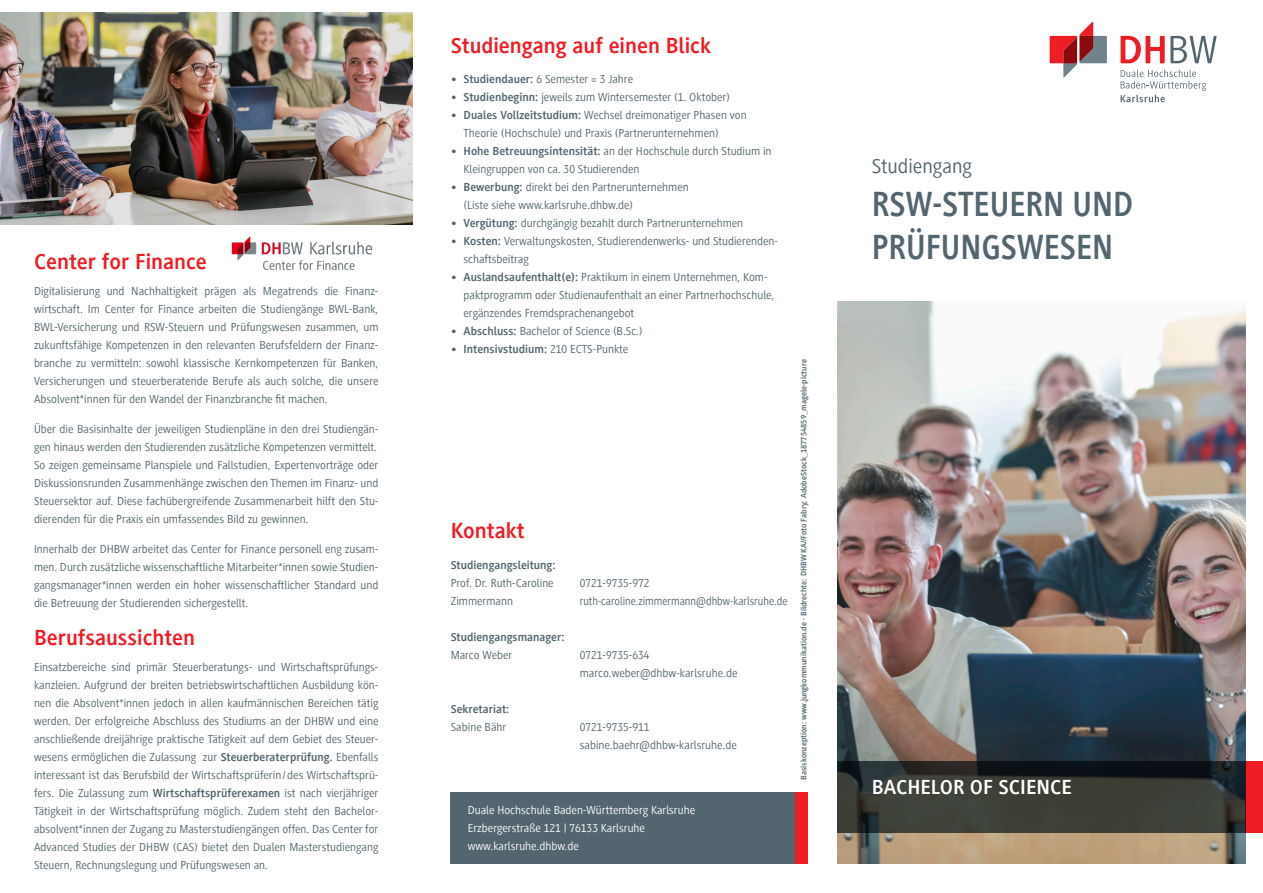
<style>
.page{position:relative;width:1263px;height:893px;background:#fff}
.page>*{position:absolute;margin:0;border:0;box-sizing:border-box;transform-origin:0 0}
.Titel_Studiengang{font:700 36px "Generis Sans Com";color:#53656e;scale:.9 1}
.Überschrift{font:700 22.5px "Generis Sans Com";color:#ee1d23}
.Titel_Bachelor_of{font:700 21px "Generis Sans Com";color:#fff}
.Titel_ganz_oben{font:21px "Generis Sans Com";color:#53656e}
.Fließtext{font:12px/18px "Generis Sans Com";color:#53656e;text-align:justify}
.Fließtext_Aufzählung{font:12px/18px "Generis Sans Com";color:#53656e}
.Rückseite_Adresse{font:12px "Generis Sans Com";color:#fff}
.Fließtext-2{font:700 12px "Generis Sans Com";color:#53656e}
.Fließtext-3{font:12px "Generis Sans Com";color:#53656e;scale:.94 1}
.Fließtext_Aufzählung-2{font:700 12px "Generis Sans Com";color:#53656e}
.Bildnachweis{font:700 8.25px "Generis Sans Com";color:#53656e}
.s1{font-weight:700}
.s2{font-weight:400}
</style>
<div class="page">
<div style="left:451px;top:792px;width:344px;height:71px;background:#53656e"></div>
<div style="left:795px;top:792px;width:13px;height:71px;background:#ee1d23"></div>
<svg style="left:1050px;top:22px;width:57px;height:56px"></svg>
<svg style="left:1120px;top:36px;width:96px;height:27px"></svg>
<svg style="left:1120px;top:70px;width:86px;height:32px"></svg>
<img style="left:838px;top:302px;width:408px;height:561px">
<div style="left:1246px;top:762px;width:17px;height:71px;background:#ee1d23"></div>
<svg style="left:838px;top:762px;width:408px;height:71px;background:#333631"></svg>
<img style="left:0;top:13px;width:412px;height:212px">
<img style="left:228px;top:209px;width:157px;height:62px">
<p class="Überschrift" style="left:34px;top:249px;width:174px">Center for Finance</p>
<p class="Fließtext" style="left:34px;top:282px;width:346px">Digitalisierung und Nachhaltigkeit prägen als Megatrends die Finanz&shy;wirtschaft. Im Center for Finance arbeiten die Studiengänge BWL-Bank, BWL-Versicherung und RSW-Steuern und Prüfungswesen zusammen, um zukunftsfähige Kompetenzen in den relevanten Berufsfeldern der Finanz&shy;branche zu vermitteln: sowohl klassische Kernkompetenzen für Banken, Versicherungen und steuerberatende Berufe als auch solche, die unsere Absolvent*innen für den Wandel der Finanzbranche fit machen.</p>
<p class="Fließtext" style="left:34px;top:420px;width:346px">Über die Basisinhalte der jeweiligen Studienpläne in den drei Studiengän&shy;gen hinaus werden den Studierenden zusätzliche Kompetenzen vermittelt.</p>
<p class="Fließtext" style="left:34px;top:456px;width:346px">So zeigen gemeinsame Planspiele und Fallstudien, Expertenvorträge oder Diskussionsrunden Zusammenhänge zwischen den Themen im Finanz- und Steuersektor auf. Diese fachübergreifende Zusammenarbeit hilft den Stu&shy;dierenden für die Praxis ein umfassendes Bild zu gewinnen.</p>
<p class="Fließtext" style="left:34px;top:540px;width:346px">Innerhalb der DHBW arbeitet das Center for Finance personell eng zusam&shy;men. Durch zusätzliche wissenschaftliche Mitarbeiter*innen sowie Studien&shy;gangsmanager*innen werden ein hoher wissenschaftlicher Standard und die Betreuung der Studierenden sichergestellt.</p>
<p class="Überschrift" style="left:34px;top:625px;width:163px">Berufsaussichten</p>
<p class="Fließtext" style="left:34px;top:658px;width:346px">Einsatzbereiche sind primär Steuerberatungs- und Wirtschaftsprüfungs&shy;kanzleien. Aufgrund der breiten betriebswirtschaftlichen Ausbildung kön&shy;nen die Absolvent*innen jedoch in allen kaufmännischen Bereichen tätig werden. Der erfolgreiche Abschluss des Studiums an der DHBW und eine anschließende dreijährige praktische Tätigkeit auf dem Gebiet des Steuer&shy;wesens ermöglichen die Zulassung zur <span class="s1">Steuerberaterprüfung.</span> Ebenfalls interessant ist das Berufsbild der Wirtschaftsprüferin / des Wirtschaftsprü&shy;fers. Die Zulassung zum <span class="s1">Wirtschaftsprüferexamen</span> ist nach vierjähriger Tätigkeit in der Wirtschaftsprüfung möglich. Zudem steht den Bachelor&shy;absolvent*innen der Zugang zu Masterstudiengängen offen. Das Center for Advanced Studies der DHBW (CAS) bietet den Dualen Masterstudiengang Steuern, Rechnungslegung und Prüfungswesen an.</p>
<p class="Überschrift" style="left:451px;top:33px;width:262px">Studiengang auf einen Blick</p>
<p class="Fließtext_Aufzählung" style="left:451px;top:70px;width:184px"><span class="s1">• Studiendauer:</span> 6 Semester = 3 Jahre</p>
<p class="Fließtext_Aufzählung" style="left:451px;top:88px;width:281px"><span class="s1">• Studienbeginn:</span> jeweils zum Wintersemester (1. Oktober)</p>
<p class="Fließtext_Aufzählung" style="left:463px;top:106px;width:285px;text-indent:-13px"><span class="s1">• Duales Vollzeitstudium:</span> Wechsel dreimonatiger Phasen von<br>Theorie (Hochschule) und Praxis (Partnerunternehmen)</p>
<p class="Fließtext_Aufzählung" style="left:463px;top:142px;width:310px;text-indent:-13px"><span class="s1">• Hohe Betreuungsintensität:</span> an der Hochschule durch Studium in<br>Kleingruppen von ca. 30 Studierenden</p>
<p class="Fließtext_Aufzählung" style="left:463px;top:178px;width:227px;text-indent:-13px"><span class="s1">• Bewerbung:</span> direkt bei den Partnerunternehmen (Liste siehe www.karlsruhe.dhbw.de)</p>
<p class="Fließtext_Aufzählung" style="left:451px;top:214px;width:294px"><span class="s1">• Vergütung:</span> durchgängig bezahlt durch Partnerunternehmen</p>
<p class="Fließtext_Aufzählung" style="left:463px;top:232px;width:316px;text-indent:-13px"><span class="s1">• Kosten:</span> Verwaltungskosten, Studierendenwerks- und Studierenden&shy;schaftsbeitrag</p>
<p class="Fließtext_Aufzählung" style="left:463px;top:268px;width:312px;text-indent:-13px"><span class="s1">• Auslandsaufenthalt(e):</span> Praktikum in einem Unternehmen, Kom&shy;paktprogramm oder Studienaufenthalt an einer Partnerhochschule, ergänzendes Fremdsprachenangebot</p>
<p class="Fließtext_Aufzählung" style="left:451px;top:322px;width:193px"><span class="s1">• Abschluss:</span> Bachelor of Science (B.Sc.)</p>
<p class="Fließtext_Aufzählung-2" style="left:451px;top:343px;width:179px">• Intensivstudium: <span class="s2">210 ECTS-Punkte</span></p>
<p class="Überschrift" style="left:451px;top:519px;width:76px">Kontakt</p>
<p class="Fließtext-2" style="left:451px;top:559px;width:106px">Studiengangsleitung:</p>
<p class="Fließtext" style="left:451px;top:574px;width:104px">Prof. Dr. Ruth-Caroline</p>
<p class="Fließtext" style="left:580px;top:574px;width:71px">0721-9735-972</p>
<p class="Fließtext" style="left:451px;top:592px;width:64px">Zimmermann</p>
<p class="Fließtext-3" style="left:580px;top:595px;width:223px">ruth-caroline.zimmermann@dhbw-karlsruhe.de</p>
<p class="Fließtext-2" style="left:451px;top:631px;width:115px">Studiengangsmanager:</p>
<p class="Fließtext" style="left:451px;top:646px;width:63px">Marco Weber</p>
<p class="Fließtext" style="left:580px;top:646px;width:71px">0721-9735-634</p>
<p class="Fließtext" style="left:580px;top:664px;width:159px">marco.weber@dhbw-karlsruhe.de</p>
<p class="Fließtext-2" style="left:451px;top:703px;width:60px">Sekretariat:</p>
<p class="Fließtext" style="left:451px;top:718px;width:57px">Sabine Bähr</p>
<p class="Fließtext" style="left:580px;top:718px;width:71px">0721-9735-911</p>
<p class="Fließtext" style="left:580px;top:736px;width:159px">sabine.baehr@dhbw-karlsruhe.de</p>
<p class="Rückseite_Adresse" style="left:468px;top:803px;width:229px">Duale Hochschule Baden-Württemberg Karlsruhe</p>
<p class="Rückseite_Adresse" style="left:468px;top:821px;width:179px">Erzbergerstraße 121 | 76133 Karlsruhe</p>
<p class="Rückseite_Adresse" style="left:468px;top:839px;width:113px">www.karlsruhe.dhbw.de</p>
<p class="Bildnachweis" style="left:799px;top:780px;width:422px;rotate:-90deg">Basiskonzeption: www.jungkommunikation.de · Bildrechte: DHBW KA//Foto Fabry; AdobeStock_187754859_magele-picture</p>
<p class="Titel_ganz_oben" style="left:872px;top:154px;width:102px">Studiengang</p>
<p class="Titel_Studiengang" style="left:872px;top:184px;width:292px">RSW-STEUERN UND</p>
<p class="Titel_Studiengang" style="left:872px;top:227px;width:270px">PRÜFUNGSWESEN</p>
<p class="Titel_Bachelor_of" style="left:872px;top:776px;width:202px">BACHELOR OF SCIENCE</p>
</div>
